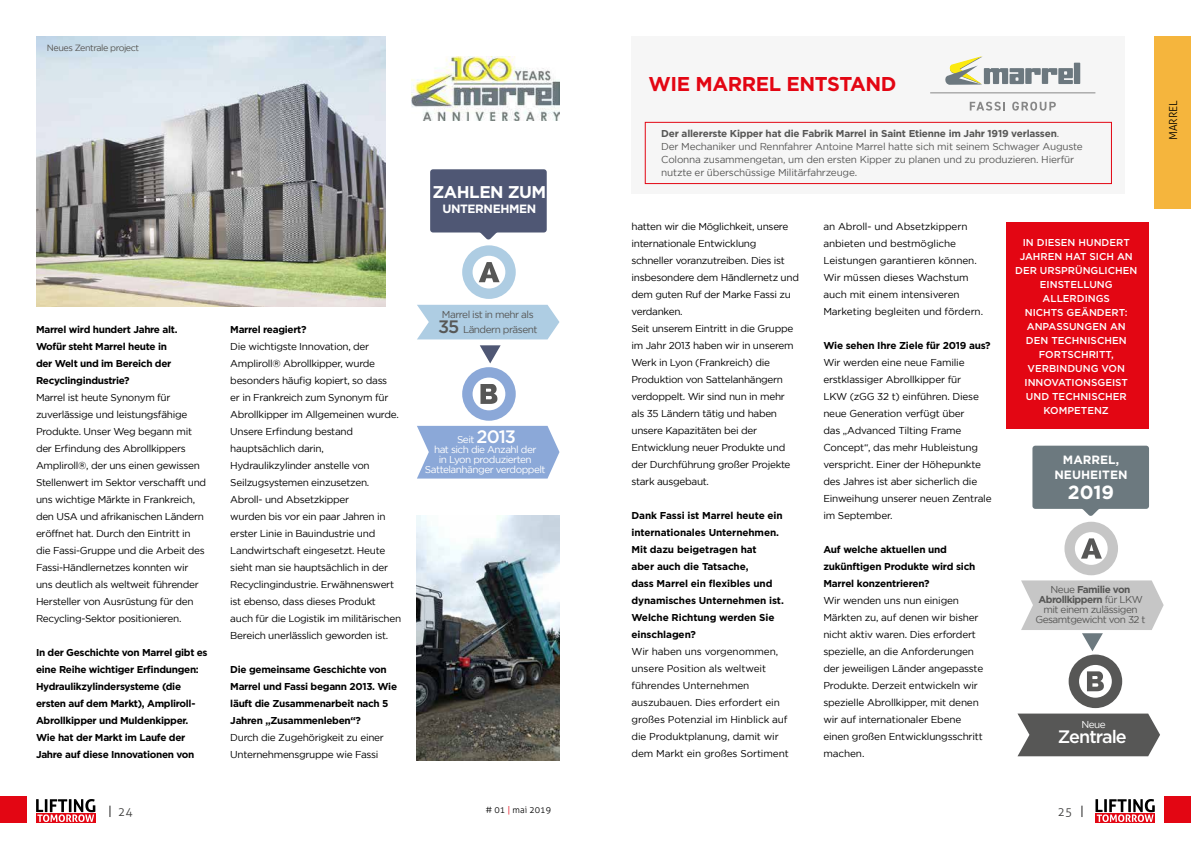
<style>
.page{position:relative;width:1191px;height:842px;background:#fff}
.page>*{position:absolute;margin:0;border:0;box-sizing:border-box;transform-origin:0 0}
.t1{font:700 20px "Gotham";letter-spacing:-.02em;color:#e30613}
.t2{font:700 19px "Gotham";color:#fff}
.t3{font:500 18px "Gotham";letter-spacing:-.05em;color:#fff}
.t4{font:700 17px "Gotham";letter-spacing:-.03em;color:#fff}
.t5{font:700 12px/15px "Gotham";color:#fff;text-align:center}
.t6{font:700 12px "Gotham";letter-spacing:-.03em;color:#fff}
.t7{font:300 12px "Aller";color:#3c3c3b}
.t8{font:300 11px "Aller";color:#000}
.t9{font:10px/17px "Gotham";letter-spacing:-.03em;color:#000}
.t10{font:700 10px/17px "Gotham";letter-spacing:-.03em;color:#000}
.t11{font:10px/17px "Gotham";letter-spacing:-.01em;color:#000}
.t12{font:10px/13px "Gotham";letter-spacing:-.02em;color:#575756}
.t13{font:700 10px/17px "Gotham";letter-spacing:-.01em;color:#000}
.t14{font:500 10px/14px "Gotham";color:#fff;text-align:center}
.t15{font:10px/10px "Gotham";letter-spacing:-.05em;color:#575756;text-align:center}
.t16{font:10px/10px "Gotham";letter-spacing:-.05em;color:#fff;text-align:center}
.t17{font:9px "Gotham";letter-spacing:-.05em;color:#575756}
.t18{font:300 9px "Aller";color:#000}
.s1{font-weight:500;font-size:18px}
.s2{font-weight:700}
.s3{color:#000}
.s4{color:#e30613}
</style>
<div class="page">
<div style="left:36px;top:813px;width:60px;height:10px;background:#e30613"></div>
<svg style="left:36px;top:799px;width:59px;height:23px"></svg>
<div style="left:1095px;top:813px;width:60px;height:10px;background:#e30613"></div>
<svg style="left:1095px;top:799px;width:59px;height:23px"></svg>
<div style="left:631px;top:37px;width:494px;height:157px;background:#f6f6f6"></div>
<div style="left:1155px;top:36px;width:36px;height:172px;background:#f5b53d"></div>
<div style="left:1073px;top:63px;width:7px;height:21px;background:#6c787f"></div>
<svg style="left:945px;top:56px;width:127px;height:29px"></svg>
<hr style="left:930px;top:93px;width:165px;height:1px;background:#878787">
<svg style="left:969px;top:102px;width:36px;height:9px"></svg>
<svg style="left:1012px;top:102px;width:43px;height:9px"></svg>
<div style="left:1164px;top:797px;width:27px;height:26px;background:#e30613"></div>
<div style="left:0;top:797px;width:26px;height:26px;background:#e30613"></div>
<img style="left:36px;top:36px;width:350px;height:271px">
<svg style="left:430px;top:169px;width:117px;height:71px;background:#616882"></svg>
<svg style="left:1032px;top:446px;width:117px;height:70px;background:#7a868b"></svg>
<svg style="left:417px;top:305px;width:142px;height:34px;background:#b4d0e5"></svg>
<svg style="left:417px;top:426px;width:142px;height:53px;background:#95afdb"></svg>
<svg style="left:1017px;top:713px;width:143px;height:43px;background:#676766"></svg>
<div style="left:462px;top:245px;width:54px;height:54px;background:#aecde3;border-radius:50%"></div>
<div style="left:1064px;top:522px;width:54px;height:53px;background:#c6c6c6;border-radius:50%"></div>
<div style="left:462px;top:367px;width:54px;height:54px;background:#8ba8d8;border-radius:50%"></div>
<div style="left:1068px;top:654px;width:54px;height:54px;background:#575756;border-radius:50%"></div>
<div style="left:472px;top:256px;width:33px;height:32px;background:#fff;border-radius:50%"></div>
<div style="left:1074px;top:532px;width:33px;height:33px;background:#fff;border-radius:50%"></div>
<div style="left:472px;top:378px;width:33px;height:32px;background:#fff;border-radius:50%"></div>
<div style="left:1079px;top:665px;width:32px;height:33px;background:#fff;border-radius:50%"></div>
<svg style="left:479px;top:262px;width:20px;height:20px"></svg>
<svg style="left:1081px;top:538px;width:21px;height:21px"></svg>
<svg style="left:480px;top:384px;width:17px;height:20px"></svg>
<svg style="left:1087px;top:671px;width:16px;height:20px"></svg>
<svg style="left:480px;top:345px;width:20px;height:18px"></svg>
<svg style="left:1021px;top:580px;width:142px;height:71px"></svg>
<img style="left:411px;top:56px;width:148px;height:64px">
<div style="left:1006px;top:223px;width:143px;height:206px;background:#e30613"></div>
<img style="left:417px;top:516px;width:142px;height:244px">
<div style="left:645px;top:122px;width:466px;height:62px;border:1px solid #e30613"></div>
<p class="t17" style="left:47px;top:42px;width:94px">Neues Zentrale project</p>
<h3 class="t4" style="left:432px;top:181px;width:115px">ZAHLEN ZUM</h3>
<p class="t6" style="left:442px;top:201px;width:96px">UNTERNEHMEN</p>
<p class="t10" style="left:36px;top:320px;width:143px">Marrel wird hundert Jahre alt.<br>Wofür steht Marrel heute in der Welt und im Bereich der<br>Recyclingindustrie?</p>
<p class="t9" style="left:36px;top:388px;width:172px">Marrel ist heute Synonym für zuverlässige und leistungsfähige Produkte. Unser Weg begann mit der Erfindung des Abrollkippers Ampliroll®, der uns einen gewissen Stellenwert im Sektor verschafft und uns wichtige Märkte in Frankreich, den USA und afrikanischen Ländern eröffnet hat. Durch den Eintritt in die Fassi-Gruppe und die Arbeit des Fassi-Händlernetzes konnten wir uns deutlich als weltweit führender Hersteller von Ausrüstung für den Recycling-Sektor positionieren.</p>
<p class="t10" style="left:36px;top:643px;width:173px">In der Geschichte von Marrel gibt es eine Reihe wichtiger Erfindungen:<br>Hydraulikzylindersysteme (die ersten auf dem Markt), Ampliroll-Abrollkipper und Muldenkipper.<br>Wie hat der Markt im Laufe der Jahre auf diese Innovationen von</p>
<p class="t10" style="left:230px;top:320px;width:78px">Marrel reagiert?</p>
<p class="t9" style="left:230px;top:337px;width:172px">Die wichtigste Innovation, der<br>Ampliroll® Abrollkipper, wurde besonders häufig kopiert, so dass<br>er in Frankreich zum Synonym für<br>Abrollkipper im Allgemeinen wurde.<br>Unsere Erfindung bestand hauptsächlich darin,<br>Hydraulikzylinder anstelle von<br>Seilzugsystemen einzusetzen.<br>Abroll- und Absetzkipper<br>wurden bis vor ein paar Jahren in erster Linie in Bauindustrie und<br>Landwirtschaft eingesetzt. Heute sieht man sie hauptsächlich in der<br>Recyclingindustrie. Erwähnenswert ist ebenso, dass dieses Produkt auch für die Logistik im militärischen<br>Bereich unerlässlich geworden ist.</p>
<p class="t10" style="left:230px;top:660px;width:168px">Die gemeinsame Geschichte von<br>Marrel und Fassi begann 2013. Wie läuft die Zusammenarbeit nach 5<br>Jahren „Zusammenleben“?</p>
<p class="t9" style="left:230px;top:728px;width:155px">Durch die Zugehörigkeit zu einer<br>Unternehmensgruppe wie Fassi</p>
<p class="t15" style="left:438px;top:307px;width:101px;line-height:15px">Marrel ist in mehr als<br><span class="s1">35</span> Ländern präsent</p>
<p class="t16" style="left:425px;top:434px;width:122px">Seit <span class="s1">2013<br></span>hat sich die Anzahl der<br>in Lyon produzierten<br>Sattelanhänger verdoppelt</p>
<h1 class="t1" style="left:648px;top:71px;width:249px">WIE MARREL ENTSTAND</h1>
<p class="t12" style="left:661px;top:127px;width:423px"><span class="s2">Der allererste Kipper hat die Fabrik Marrel in Saint Etienne im Jahr 1919 verlassen</span>.<br>Der Mechaniker und Rennfahrer Antoine Marrel hatte sich mit seinem Schwager Auguste Colonna zusammengetan, um den ersten Kipper zu planen und zu produzieren. Hierfür nutzte er überschüssige Militärfahrzeuge.</p>
<p class="t9" style="left:631px;top:218px;width:169px">hatten wir die Möglichkeit, unsere internationale Entwicklung schneller voranzutreiben. Dies ist insbesondere dem Händlernetz und dem guten Ruf der Marke Fassi zu verdanken.<br>Seit unserem Eintritt in die Gruppe im Jahr 2013 haben wir in unserem<br>Werk in Lyon (Frankreich) die<br>Produktion von Sattelanhängern verdoppelt. Wir sind nun in mehr als 35 Ländern tätig und haben unsere Kapazitäten bei der<br>Entwicklung neuer Produkte und der Durchführung großer Projekte stark ausgebaut.</p>
<p class="t13" style="left:631px;top:507px;width:154px">Dank Fassi ist Marrel heute ein internationales Unternehmen.<br>Mit dazu beigetragen hat<br>aber auch die Tatsache,<br>dass Marrel ein flexibles und dynamisches Unternehmen ist.<br>Welche Richtung werden Sie einschlagen?</p>
<p class="t11" style="left:631px;top:643px;width:159px">Wir haben uns vorgenommen, unsere Position als weltweit führendes Unternehmen auszubauen. Dies erfordert ein großes Potenzial im Hinblick auf die Produktplanung, damit wir dem Markt ein großes Sortiment</p>
<p class="t11" style="left:823px;top:218px;width:161px">an Abroll- und Absetzkippern anbieten und bestmögliche<br>Leistungen garantieren können.<br>Wir müssen dieses Wachstum auch mit einem intensiveren<br>Marketing begleiten und fördern.</p>
<p class="t10" style="left:823px;top:337px;width:169px">Wie sehen Ihre Ziele für 2019 aus?</p>
<p class="t9" style="left:823px;top:354px;width:170px">Wir werden eine neue Familie erstklassiger Abrollkipper für<br>LKW (zGG 32 t) einführen. Diese neue Generation verfügt über<br>das „Advanced Tilting Frame<br>Concept“, das mehr Hubleistung verspricht. Einer der Höhepunkte des Jahres ist aber sicherlich die<br>Einweihung unserer neuen Zentrale im September.</p>
<p class="t10" style="left:823px;top:541px;width:154px">Auf welche aktuellen und zukünftigen Produkte wird sich<br>Marrel konzentrieren?</p>
<p class="t9" style="left:823px;top:592px;width:161px">Wir wenden uns nun einigen<br>Märkten zu, auf denen wir bisher nicht aktiv waren. Dies erfordert spezielle, an die Anforderungen der jeweiligen Länder angepasste<br>Produkte. Derzeit entwickeln wir spezielle Abrollkipper, mit denen wir auf internationaler Ebene einen großen Entwicklungsschritt machen.</p>
<p class="t14" style="left:1015px;top:235px;width:124px">IN DIESEN HUNDERT<br>JAHREN HAT SICH AN<br>DER URSPRÜNGLICHEN<br>EINSTELLUNG<br>ALLERDINGS<br>NICHTS GEÄNDERT:<br>ANPASSUNGEN AN<br>DEN TECHNISCHEN<br>FORTSCHRITT,<br>VERBINDUNG VON<br>INNOVATIONSGEIST<br>UND TECHNISCHER<br>KOMPETENZ</p>
<p class="t5" style="left:1054px;top:452px;width:75px">MARREL,<br>NEUHEITEN</p>
<h2 class="t2" style="left:1068px;top:479px;width:48px">2019</h2>
<p class="t15" style="left:1035px;top:584px;width:112px">Neue <span class="s2">Familie von<br>Abrollkippern</span> für LKW mit einem zulässigen<br>Gesamtgewicht von 32 t</p>
<p class="t16" style="left:1081px;top:719px;width:26px">Neue</p>
<h3 class="t3" style="left:1058px;top:725px;width:70px">Zentrale</h3>
<p class="t7" style="left:108px;top:804px;width:26px"><span class="s3">|</span> 24</p>
<p class="t7" style="left:1057px;top:804px;width:28px">25 <span class="s3">|</span></p>
<p class="t18" style="left:485px;top:804px;width:67px"># 01 <span class="s4">|</span> mai 2019</p>
<p class="t8" style="left:1166px;top:140px;width:41px;rotate:-90deg">MARREL</p>
</div>
